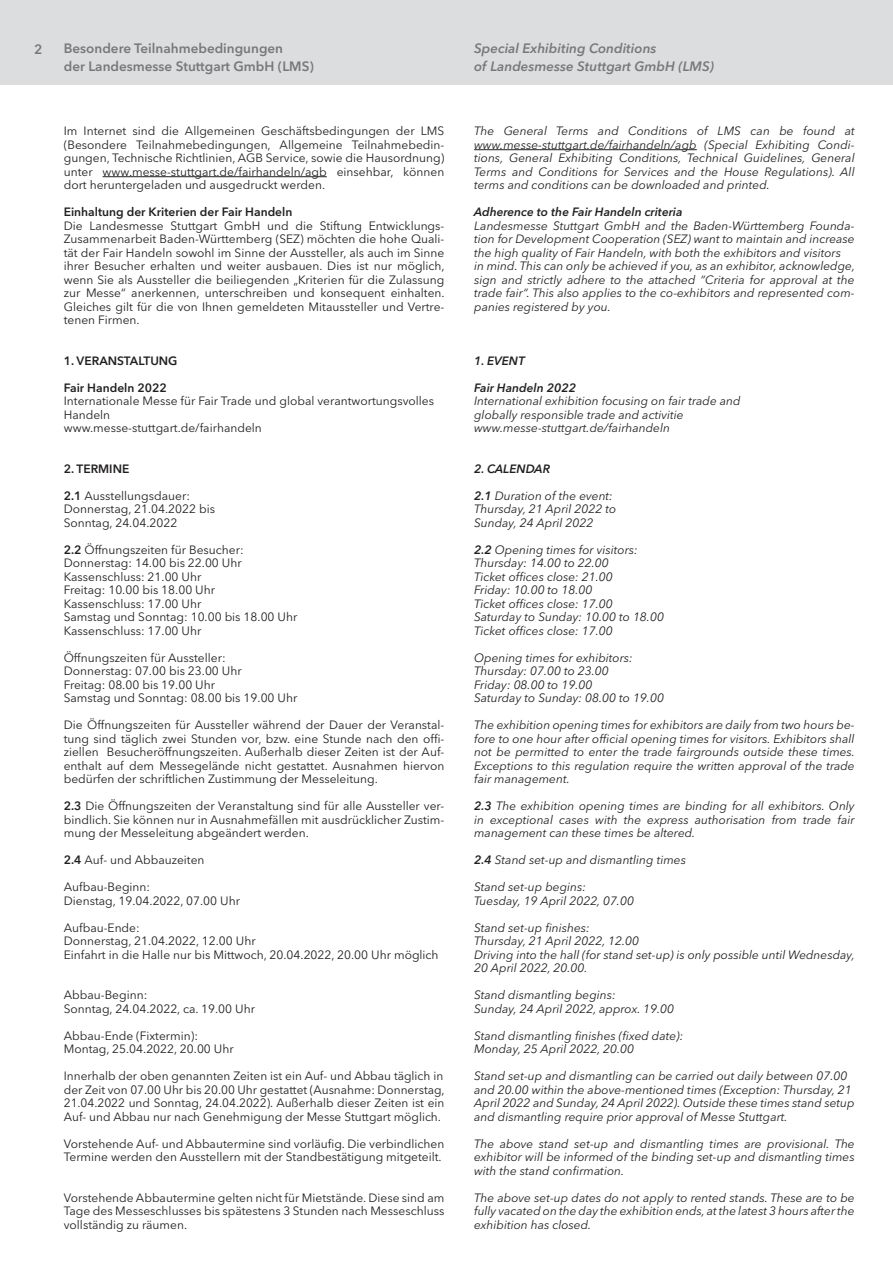
<style>
.page{position:relative;width:893px;height:1263px;background:#fff}
.page>*{position:absolute;margin:0;border:0;box-sizing:border-box;transform-origin:0 0}
.t1{font:600 13.5px/18px "Avenir Next LT Pro";color:#76787b}
.t2{font:italic 600 13.5px/18px "Avenir Next LT Pro";color:#76787b}
.t3{font:12px/13.5px "Avenir Next LT Pro";color:#231f20}
.t4{font:italic 12px/13.5px "Avenir Next LT Pro";color:#231f20}
.t5{font:600 12px "Avenir Next LT Pro";color:#231f20}
.t6{font:italic 600 12px "Avenir Next LT Pro";color:#231f20}
.s1{font-weight:600}
</style>
<div class="page">
<div style="left:0;top:0;width:893px;height:85px;background:#dcdddf"></div>
<hr style="left:103px;top:176px;width:224px;height:1px;background:#231f20">
<hr style="left:474px;top:149px;width:223px;height:1px;background:#231f20">
<p class="t1" style="left:34px;top:40px;width:10px">2</p>
<p class="t1" style="left:64px;top:39px;width:252px">Besondere Teilnahmebedingungen<br>der Landesmesse Stuttgart GmbH (LMS)</p>
<p class="t2" style="left:474px;top:39px;width:241px">Special Exhibiting Conditions<br>of Landesmesse Stuttgart GmbH (LMS)</p>
<p class="t3" style="left:64px;top:124px;width:382px;text-align:justify">Im Internet sind die Allgemeinen Geschäftsbedingungen der LMS (Besondere Teilnahmebedingungen, Allgemeine Teilnahmebedin&shy;gungen, Technische Richtlinien, AGB Service, sowie die Hausordnung) unter www.messe-stuttgart.de/fairhandeln/agb einsehbar, können dort heruntergeladen und ausgedruckt werden.</p>
<p class="t5" style="left:64px;top:205px;width:230px">Einhaltung der Kriterien der Fair Handeln</p>
<p class="t3" style="left:64px;top:219px;width:382px;text-align:justify">Die Landesmesse Stuttgart GmbH und die Stiftung Entwicklungs-Zusammenarbeit Baden-Württemberg (SEZ) möchten die hohe Quali&shy;tät der Fair Handeln sowohl im Sinne der Aussteller, als auch im Sinne ihrer Besucher erhalten und weiter ausbauen. Dies ist nur möglich, wenn Sie als Aussteller die beiliegenden „Kriterien für die Zulassung zur Messe“ anerkennen, unterschreiben und konsequent einhalten.<br>Gleiches gilt für die von Ihnen gemeldeten Mitaussteller und Vertre&shy;tenen Firmen.</p>
<p class="t5" style="left:64px;top:353px;width:115px">1. VERANSTALTUNG</p>
<p class="t5" style="left:64px;top:380px;width:104px">Fair Handeln 2022</p>
<p class="t3" style="left:64px;top:394px;width:372px">Internationale Messe für Fair Trade und global verantwortungsvolles<br>Handeln<br>www.messe-stuttgart.de/fairhandeln</p>
<p class="t5" style="left:64px;top:461px;width:67px">2. TERMINE</p>
<p class="t3" style="left:64px;top:489px;width:153px"><span class="s1">2.1</span> Ausstellungsdauer:<br>Donnerstag, 21.04.2022 bis<br>Sonntag, 24.04.2022</p>
<p class="t3" style="left:64px;top:543px;width:235px"><span class="s1">2.2</span> Öffnungszeiten für Besucher:<br>Donnerstag: 14.00 bis 22.00 Uhr<br>Kassenschluss: 21.00 Uhr<br>Freitag: 10.00 bis 18.00 Uhr<br>Kassenschluss: 17.00 Uhr<br>Samstag und Sonntag: 10.00 bis 18.00 Uhr<br>Kassenschluss: 17.00 Uhr</p>
<p class="t3" style="left:64px;top:651px;width:235px">Öffnungszeiten für Aussteller:<br>Donnerstag: 07.00 bis 23.00 Uhr<br>Freitag: 08.00 bis 19.00 Uhr<br>Samstag und Sonntag: 08.00 bis 19.00 Uhr</p>
<p class="t3" style="left:64px;top:718px;width:382px;text-align:justify">Die Öffnungszeiten für Aussteller während der Dauer der Veranstal&shy;tung sind täglich zwei Stunden vor, bzw. eine Stunde nach den offi&shy;ziellen Besucheröffnungszeiten. Außerhalb dieser Zeiten ist der Auf&shy;enthalt auf dem Messegelände nicht gestattet. Ausnahmen hiervon bedürfen der schriftlichen Zustimmung der Messeleitung.</p>
<p class="t3" style="left:64px;top:799px;width:382px;text-align:justify"><span class="s1">2.3</span> Die Öffnungszeiten der Veranstaltung sind für alle Aussteller ver&shy;bindlich. Sie können nur in Ausnahmefällen mit ausdrücklicher Zustim&shy;mung der Messeleitung abgeändert werden.</p>
<p class="t3" style="left:64px;top:853px;width:142px"><span class="s1">2.4</span> Auf- und Abbauzeiten</p>
<p class="t3" style="left:64px;top:880px;width:178px">Aufbau-Beginn:<br>Dienstag, 19.04.2022, 07.00 Uhr</p>
<p class="t3" style="left:64px;top:921px;width:376px">Aufbau-Ende:<br>Donnerstag, 21.04.2022, 12.00 Uhr<br>Einfahrt in die Halle nur bis Mittwoch, 20.04.2022, 20.00 Uhr möglich</p>
<p class="t3" style="left:64px;top:988px;width:193px">Abbau-Beginn:<br>Sonntag, 24.04.2022, ca. 19.00 Uhr</p>
<p class="t3" style="left:64px;top:1029px;width:171px">Abbau-Ende (Fixtermin):<br>Montag, 25.04.2022, 20.00 Uhr</p>
<p class="t3" style="left:64px;top:1069px;width:382px;text-align:justify">Innerhalb der oben genannten Zeiten ist ein Auf- und Abbau täglich in der Zeit von 07.00 Uhr bis 20.00 Uhr gestattet (Ausnahme: Donnerstag, 21.04.2022 und Sonntag, 24.04.2022). Außerhalb dieser Zeiten ist ein Auf- und Abbau nur nach Genehmigung der Messe Stuttgart möglich.</p>
<p class="t3" style="left:64px;top:1137px;width:382px">Vorstehende Auf- und Abbautermine sind vorläufig. Die verbindlichen<br>Termine werden den Ausstellern mit der Standbestätigung mitgeteilt.</p>
<p class="t3" style="left:64px;top:1191px;width:382px;text-align:justify">Vorstehende Abbautermine gelten nicht für Mietstände. Diese sind am Tage des Messeschlusses bis spätestens 3 Stunden nach Messeschluss vollständig zu räumen.</p>
<p class="t4" style="left:474px;top:124px;width:382px;text-align:justify">The General Terms and Conditions of LMS can be found at www.messe-stuttgart.de/fairhandeln/agb (Special Exhibiting Condi&shy;tions, General Exhibiting Conditions, Technical Guidelines, General Terms and Conditions for Services and the House Regulations). All terms and conditions can be downloaded and printed.</p>
<p class="t6" style="left:474px;top:205px;width:210px">Adherence to the Fair Handeln criteria</p>
<p class="t4" style="left:474px;top:219px;width:382px">Landesmesse Stuttgart GmbH and the Baden-Württemberg Founda&shy;tion for Development Cooperation (SEZ) want to maintain and increase the high quality of Fair Handeln, with both the exhibitors and visitors<br>in mind. This can only be achieved if you, as an exhibitor, acknowledge, sign and strictly adhere to the attached “Criteria for approval at the trade fair“. This also applies to the co-exhibitors and represented com&shy;panies registered by you.</p>
<p class="t6" style="left:474px;top:353px;width:52px">1. EVENT</p>
<p class="t6" style="left:474px;top:380px;width:103px">Fair Handeln 2022</p>
<p class="t4" style="left:474px;top:394px;width:268px">International exhibition focusing on fair trade and globally responsible trade and activitie www.messe-stuttgart.de/fairhandeln</p>
<p class="t6" style="left:474px;top:461px;width:78px">2. CALENDAR</p>
<p class="t4" style="left:474px;top:489px;width:144px"><span class="s1">2.1</span> Duration of the event:<br>Thursday, 21 April 2022 to<br>Sunday, 24 April 2022</p>
<p class="t4" style="left:474px;top:543px;width:191px"><span class="s1">2.2</span> Opening times for visitors:<br>Thursday: 14.00 to 22.00<br>Ticket offices close: 21.00<br>Friday: 10.00 to 18.00<br>Ticket offices close: 17.00<br>Saturday to Sunday: 10.00 to 18.00<br>Ticket offices close: 17.00</p>
<p class="t4" style="left:474px;top:651px;width:191px">Opening times for exhibitors:<br>Thursday: 07.00 to 23.00<br>Friday: 08.00 to 19.00<br>Saturday to Sunday: 08.00 to 19.00</p>
<p class="t4" style="left:474px;top:718px;width:382px;text-align:justify">The exhibition opening times for exhibitors are daily from two hours be&shy;fore to one hour after official opening times for visitors. Exhibitors shall not be permitted to enter the trade fairgrounds outside these times.<br>Exceptions to this regulation require the written approval of the trade fair management.</p>
<p class="t4" style="left:474px;top:799px;width:382px;text-align:justify"><span class="s1">2.3</span> The exhibition opening times are binding for all exhibitors. Only in exceptional cases with the express authorisation from trade fair management can these times be altered.</p>
<p class="t4" style="left:474px;top:853px;width:213px"><span class="s1">2.4</span> Stand set-up and dismantling times</p>
<p class="t4" style="left:474px;top:880px;width:161px">Stand set-up begins:<br>Tuesday, 19 April 2022, 07.00</p>
<p class="t4" style="left:474px;top:921px;width:382px">Stand set-up finishes:<br>Thursday, 21 April 2022, 12.00<br>Driving into the hall (for stand set-up) is only possible until Wednesday, 20 April 2022, 20.00.</p>
<p class="t4" style="left:474px;top:988px;width:202px">Stand dismantling begins:<br>Sunday, 24 April 2022, approx. 19.00</p>
<p class="t4" style="left:474px;top:1029px;width:211px">Stand dismantling finishes (fixed date):<br>Monday, 25 April 2022, 20.00</p>
<p class="t4" style="left:474px;top:1069px;width:382px">Stand set-up and dismantling can be carried out daily between 07.00 and 20.00 within the above-mentioned times (Exception: Thursday, 21<br>April 2022 and Sunday, 24 April 2022). Outside these times stand setup and dismantling require prior approval of Messe Stuttgart.</p>
<p class="t4" style="left:474px;top:1137px;width:382px;text-align:justify">The above stand set-up and dismantling times are provisional. The exhibitor will be informed of the binding set-up and dismantling times with the stand confirmation.</p>
<p class="t4" style="left:474px;top:1191px;width:382px;text-align:justify">The above set-up dates do not apply to rented stands. These are to be fully vacated on the day the exhibition ends, at the latest 3 hours after the exhibition has closed.</p>
</div>
